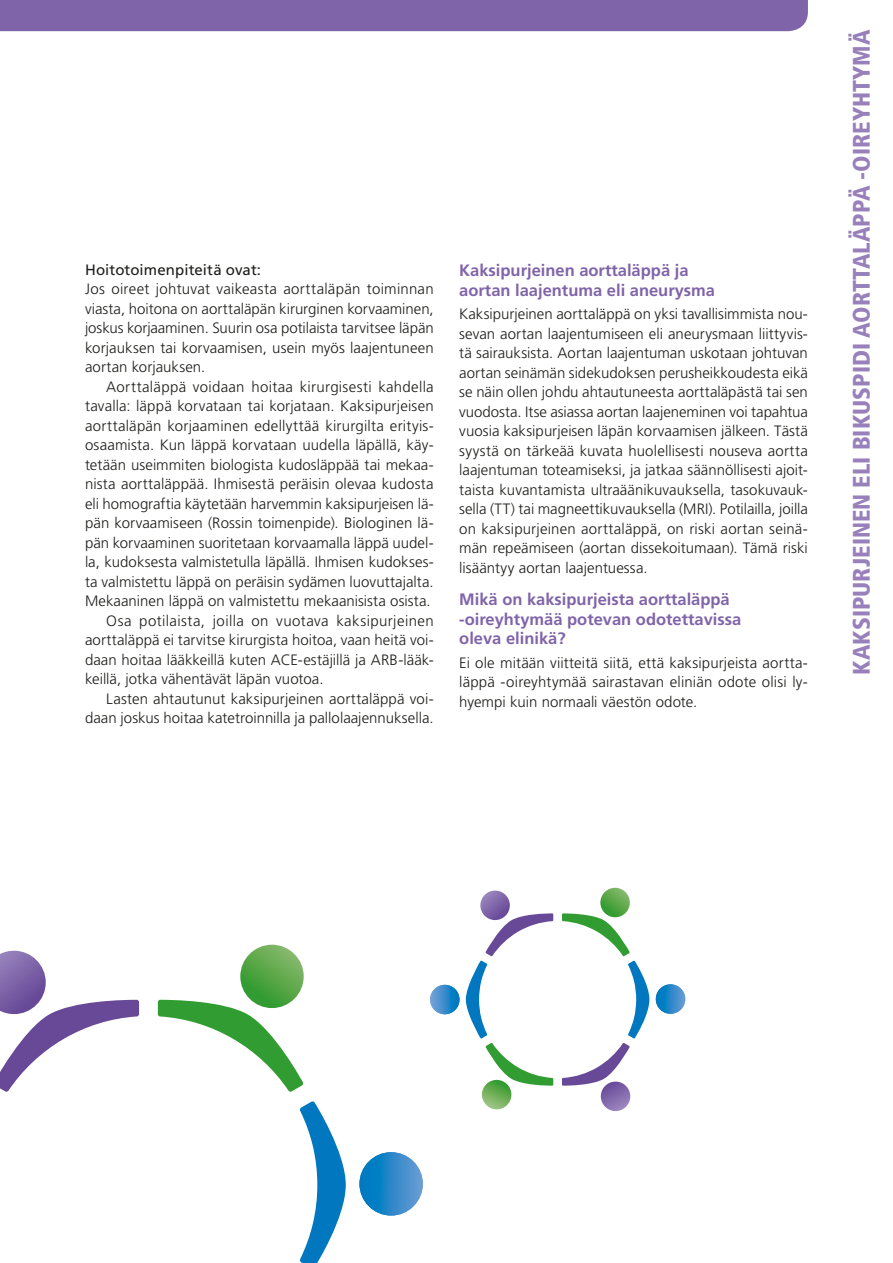
<style>
.page{position:relative;width:893px;height:1263px;background:#fff}
.page>*{position:absolute;margin:0;border:0;box-sizing:border-box;transform-origin:0 0}
.t1{font:900 condensed 24px "Frutiger LT Std";color:#9881bb}
.t2{font:700 16.5px/19.5px "Frutiger LT Std";color:#8064a9}
.t3{font:300 15px/19.5px "Frutiger LT Std";letter-spacing:.005em;color:#1d1d1b;text-align:justify}
.t4{font:300 15px "Frutiger LT Std";letter-spacing:.03em;color:#1d1d1b}
.t5{font:15px "Frutiger LT Std";letter-spacing:.005em;color:#1d1d1b}
</style>
<div class="page">
<div style="left:0;top:0;width:808px;height:31px;background:#8064a9"></div>
<svg style="left:158px;top:1000px;width:145px;height:92px"></svg>
<svg style="left:240px;top:945px;width:64px;height:63px;background:#5ba84b"></svg>
<svg style="left:300px;top:1101px;width:46px;height:162px"></svg>
<svg style="left:359px;top:1152px;width:64px;height:63px;background:#2b89c9"></svg>
<svg style="left:0;top:951px;width:139px;height:141px"></svg>
<svg style="left:600px;top:888px;width:30px;height:29px"></svg>
<svg style="left:656px;top:984px;width:29px;height:30px"></svg>
<svg style="left:430px;top:985px;width:29px;height:29px"></svg>
<svg style="left:480px;top:890px;width:30px;height:30px"></svg>
<svg style="left:562px;top:913px;width:87px;height:173px"></svg>
<svg style="left:601px;top:1081px;width:29px;height:30px"></svg>
<svg style="left:466px;top:913px;width:87px;height:173px"></svg>
<svg style="left:482px;top:1080px;width:29px;height:29px"></svg>
<p class="t5" style="left:85px;top:261px;width:178px">Hoitotoimenpiteitä ovat:</p>
<p class="t3" style="left:85px;top:280px;width:350px">Jos oireet johtuvat vaikeasta aorttaläpän toiminnan viasta, hoitona on aorttaläpän kirurginen korvaaminen, joskus korjaaminen. Suurin osa potilaista tarvitsee läpän korjauksen tai korvaamisen, usein myös laajentuneen aortan korjauksen.</p>
<p class="t3" style="left:106px;top:377px;width:329px">Aorttaläppä voidaan hoitaa kirurgisesti kahdella</p>
<p class="t3" style="left:85px;top:397px;width:350px">tavalla: läppä korvataan tai korjataan. Kaksipurjeisen</p>
<p class="t3" style="left:85px;top:416px;width:350px">aorttaläpän korjaaminen edellyttää kirurgilta erityis-</p>
<p class="t3" style="left:85px;top:436px;width:350px">osaamista. Kun läppä korvataan uudella läpällä, käy-</p>
<p class="t3" style="left:85px;top:455px;width:349px">tetään useimmiten biologista kudosläppää tai mekaa-</p>
<p class="t3" style="left:85px;top:475px;width:350px">nista aorttaläppää. Ihmisestä peräisin olevaa kudosta</p>
<p class="t3" style="left:85px;top:494px;width:350px">eli homograftia käytetään harvemmin kaksipurjeisen lä-</p>
<p class="t3" style="left:85px;top:514px;width:350px">pän korvaamiseen (Rossin toimenpide). Biologinen lä-</p>
<p class="t3" style="left:85px;top:533px;width:350px">pän korvaaminen suoritetaan korvaamalla läppä uudel-</p>
<p class="t3" style="left:85px;top:553px;width:350px">la, kudoksesta valmistetulla läpällä. Ihmisen kudokses-</p>
<p class="t3" style="left:85px;top:572px;width:350px">ta valmistettu läppä on peräisin sydämen luovuttajalta.</p>
<p class="t3" style="left:85px;top:592px;width:347px">Mekaaninen läppä on valmistettu mekaanisista osista.</p>
<p class="t4" style="left:106px;top:612px;width:329px">Osa potilaista, joilla on vuotava kaksipurjeinen</p>
<p class="t3" style="left:85px;top:631px;width:350px">aorttaläppä ei tarvitse kirurgista hoitoa, vaan heitä voi-</p>
<p class="t3" style="left:85px;top:650px;width:350px">daan hoitaa lääkkeillä kuten ACE-estäjillä ja ARB-lääk-</p>
<p class="t3" style="left:85px;top:670px;width:240px">keillä, jotka vähentävät läpän vuotoa.</p>
<p class="t3" style="left:106px;top:689px;width:329px">Lasten ahtautunut kaksipurjeinen aorttaläppä voi-</p>
<p class="t3" style="left:85px;top:709px;width:350px">daan joskus hoitaa katetroinnilla ja pallolaajennuksella.</p>
<p class="t2" style="left:459px;top:261px;width:257px">Kaksipurjeinen aorttaläppä ja aortan laajentuma eli aneurysma</p>
<p class="t3" style="left:459px;top:305px;width:350px">Kaksipurjeinen aorttaläppä on yksi tavallisimmista nou&shy;sevan aortan laajentumiseen eli aneurysmaan liittyvis&shy;tä sairauksista. Aortan laajentuman uskotaan johtuvan aortan seinämän sidekudoksen perusheikkoudesta eikä se näin ollen johdu ahtautuneesta aorttaläpästä tai sen vuodosta. Itse asiassa aortan laajeneminen voi tapahtua vuosia kaksipurjeisen läpän korvaamisen jälkeen. Tästä syystä on tärkeää kuvata huolellisesti nouseva aortta laajentuman toteamiseksi, ja jatkaa säännöllisesti ajoit&shy;taista kuvantamista ultraäänikuvauksella, tasokuvauk&shy;sella (TT) tai magneettikuvauksella (MRI). Potilailla, joilla on kaksipurjeinen aorttaläppä, on riski aortan seinä&shy;män repeämiseen (aortan dissekoitumaan). Tämä riski lisääntyy aortan laajentuessa.</p>
<p class="t2" style="left:459px;top:590px;width:284px">Mikä on kaksipurjeista aorttaläppä -oireyhtymää potevan odotettavissa oleva elinikä?</p>
<p class="t3" style="left:459px;top:653px;width:349px">Ei ole mitään viitteitä siitä, että kaksipurjeista aortta&shy;läppä -oireyhtymää sairastavan eliniän odote olisi ly&shy;hyempi kuin normaali väestön odote.</p>
<h1 class="t1" style="left:847px;top:675px;width:647px;rotate:-90deg">KAKSIPURJEINEN ELI BIKUSPIDI AORTTALÄPPÄ -OIREYHTYMÄ</h1>
</div>
